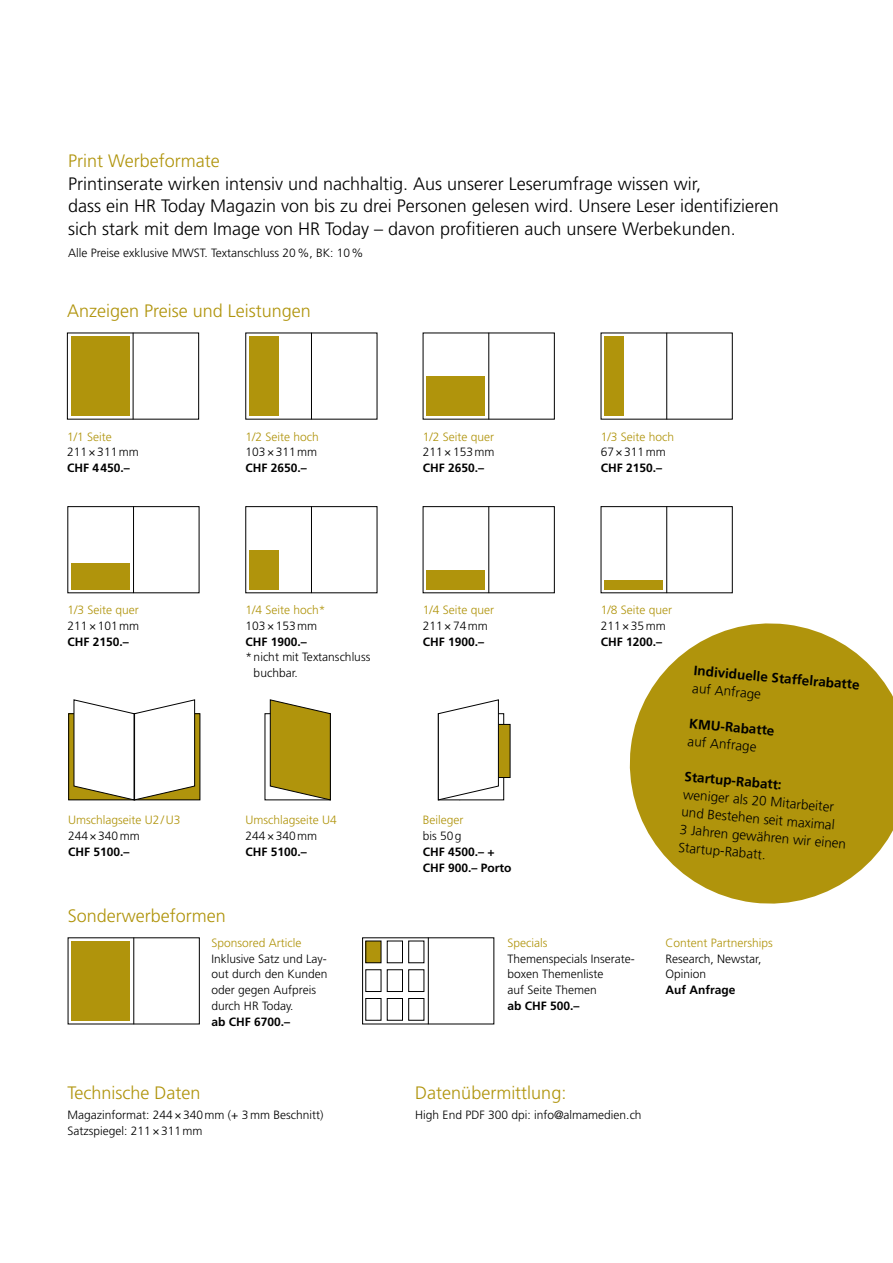
<style>
.page{position:relative;width:893px;height:1263px;background:#fff}
.page>*{position:absolute;margin:0;border:0;box-sizing:border-box;transform-origin:0 0}
.t1{font:300 18px/22.5px "Frutiger";color:#000}
.t2{font:300 18px "Frutiger";color:#b0940c}
.t3{font:300 13.5px/17.7px "Frutiger";color:#000}
.t4{font:700 13.5px "Frutiger";color:#000}
.t5{font:300 12px/15.8px "Frutiger";color:#000}
.t6{font:300 12px "Frutiger";color:#b0940c}
.t7{font:700 12px/15.8px "Frutiger";color:#000}
</style>
<div class="page">
<div style="left:67px;top:333px;width:132px;height:86px;border:1px solid #000"></div>
<hr style="left:133px;top:333px;width:1px;height:86px;background:#000">
<div style="left:71px;top:336px;width:59px;height:80px;background:#b0940c"></div>
<hr style="left:134px;top:937px;width:1px;height:87px;background:#000">
<div style="left:71px;top:941px;width:59px;height:80px;background:#b0940c"></div>
<div style="left:68px;top:506px;width:131px;height:87px;border:1px solid #000"></div>
<hr style="left:133px;top:506px;width:1px;height:87px;background:#000">
<div style="left:71px;top:563px;width:59px;height:27px;background:#b0940c"></div>
<div style="left:423px;top:506px;width:132px;height:87px;border:1px solid #000"></div>
<hr style="left:488px;top:506px;width:1px;height:87px;background:#000">
<div style="left:426px;top:570px;width:59px;height:20px;background:#b0940c"></div>
<div style="left:601px;top:506px;width:132px;height:87px;border:1px solid #000"></div>
<hr style="left:666px;top:506px;width:1px;height:87px;background:#000">
<div style="left:604px;top:580px;width:59px;height:10px;background:#b0940c"></div>
<hr style="left:311px;top:333px;width:1px;height:86px;background:#000">
<div style="left:249px;top:336px;width:29px;height:80px;background:#b0940c"></div>
<div style="left:245px;top:506px;width:132px;height:87px;border:1px solid #000"></div>
<hr style="left:311px;top:506px;width:1px;height:87px;background:#000">
<div style="left:249px;top:550px;width:29px;height:40px;background:#b0940c"></div>
<hr style="left:488px;top:333px;width:1px;height:86px;background:#000">
<div style="left:426px;top:376px;width:59px;height:40px;background:#b0940c"></div>
<hr style="left:666px;top:333px;width:1px;height:86px;background:#000">
<div style="left:604px;top:336px;width:20px;height:80px;background:#b0940c"></div>
<svg style="left:195px;top:715px;width:3px;height:83px"></svg>
<div style="left:69px;top:714px;width:65px;height:86px;background:#b0940c"></div>
<div style="left:68px;top:713px;width:66px;height:87px;border:1px solid #000"></div>
<svg style="left:73px;top:699px;width:122px;height:101px"></svg>
<svg style="left:269px;top:715px;width:1px;height:72px"></svg>
<svg style="left:270px;top:699px;width:61px;height:101px"></svg>
<div style="left:479px;top:724px;width:31px;height:53px;background:#b0940c"></div>
<div style="left:478px;top:724px;width:32px;height:54px;border:1px solid #000"></div>
<svg style="left:438px;top:699px;width:61px;height:101px"></svg>
<hr style="left:428px;top:937px;width:1px;height:87px;background:#000">
<div style="left:366px;top:941px;width:15px;height:22px;background:#b0940c"></div>
<div style="left:365px;top:941px;width:16px;height:22px;border:1px solid #000"></div>
<div style="left:387px;top:941px;width:16px;height:22px;border:1px solid #000"></div>
<div style="left:387px;top:969px;width:16px;height:23px;border:1px solid #000"></div>
<div style="left:387px;top:998px;width:16px;height:22px;border:1px solid #000"></div>
<div style="left:408px;top:941px;width:16px;height:22px;border:1px solid #000"></div>
<div style="left:408px;top:969px;width:16px;height:23px;border:1px solid #000"></div>
<div style="left:408px;top:998px;width:16px;height:22px;border:1px solid #000"></div>
<svg style="left:629px;top:623px;width:264px;height:281px;fill:#b0940c"></svg>
<p class="t2" style="left:68px;top:151px;width:153px">Print Werbeformate</p>
<p class="t1" style="left:68px;top:172px;width:712px">Printinserate wirken intensiv und nachhaltig. Aus unserer Leserumfrage wissen wir,<br>dass ein HR Today Magazin von bis zu drei Personen gelesen wird. Unsere Leser identifizieren sich stark mit dem Image von HR Today – davon profitieren auch unsere Werbekunden.</p>
<p class="t5" style="left:68px;top:245px;width:297px">Alle Preise exklusive MWST. Textanschluss 20%, BK: 10%</p>
<p class="t2" style="left:67px;top:300px;width:245px">Anzeigen Preise und Leistungen</p>
<p class="t6" style="left:67px;top:430px;width:46px">1/1 Seite</p>
<p class="t5" style="left:67px;top:444px;width:73px">211×311mm</p>
<p class="t7" style="left:67px;top:460px;width:64px">CHF 4450.–</p>
<p class="t6" style="left:245px;top:430px;width:75px">1/2 Seite hoch</p>
<p class="t5" style="left:245px;top:444px;width:73px">103×311mm</p>
<p class="t7" style="left:245px;top:460px;width:63px">CHF 2650.–</p>
<p class="t6" style="left:423px;top:430px;width:73px">1/2 Seite quer</p>
<p class="t5" style="left:423px;top:444px;width:73px">211×153mm</p>
<p class="t7" style="left:423px;top:460px;width:63px">CHF 2650.–</p>
<p class="t6" style="left:601px;top:430px;width:75px">1/3 Seite hoch</p>
<p class="t5" style="left:601px;top:444px;width:67px">67×311mm</p>
<p class="t7" style="left:601px;top:460px;width:63px">CHF 2150.–</p>
<p class="t6" style="left:68px;top:603px;width:73px">1/3 Seite quer</p>
<p class="t5" style="left:68px;top:618px;width:73px">211×101mm</p>
<p class="t7" style="left:68px;top:633px;width:63px">CHF 2150.–</p>
<p class="t6" style="left:245px;top:603px;width:82px">1/4 Seite hoch*</p>
<p class="t5" style="left:245px;top:618px;width:73px">103×153mm</p>
<p class="t7" style="left:245px;top:633px;width:63px">CHF 1900.–</p>
<p class="t5" style="left:254px;top:649px;width:118px;text-indent:-8px">* nicht mit Textanschluss buchbar.</p>
<p class="t6" style="left:68px;top:813px;width:114px">Umschlagseite U2/U3</p>
<p class="t5" style="left:68px;top:828px;width:73px">244×340mm</p>
<p class="t7" style="left:68px;top:844px;width:63px">CHF 5100.–</p>
<p class="t2" style="left:68px;top:906px;width:160px">Sonderwerbeformen</p>
<p class="t6" style="left:245px;top:813px;width:93px">Umschlagseite U4</p>
<p class="t5" style="left:245px;top:828px;width:73px">244×340mm</p>
<p class="t7" style="left:245px;top:844px;width:63px">CHF 5100.–</p>
<p class="t6" style="left:212px;top:936px;width:91px">Sponsored Article</p>
<p class="t5" style="left:212px;top:951px;width:117px">Inklusive Satz und Lay&shy;out durch den Kunden oder gegen Aufpreis durch HR Today.</p>
<p class="t7" style="left:212px;top:1013px;width:80px">ab CHF 6700.–</p>
<p class="t2" style="left:68px;top:1083px;width:135px">Technische Daten</p>
<p class="t5" style="left:68px;top:1107px;width:257px">Magazinformat: 244×340mm (+ 3mm Beschnitt)</p>
<p class="t5" style="left:68px;top:1123px;width:137px">Satzspiegel: 211×311mm</p>
<p class="t6" style="left:423px;top:603px;width:73px">1/4 Seite quer</p>
<p class="t5" style="left:423px;top:618px;width:67px">211×74mm</p>
<p class="t7" style="left:423px;top:633px;width:63px">CHF 1900.–</p>
<p class="t6" style="left:423px;top:813px;width:42px">Beileger</p>
<p class="t5" style="left:423px;top:828px;width:40px">bis 50g</p>
<p class="t7" style="left:423px;top:844px;width:90px">CHF 4500.– +<br>CHF 900.– Porto</p>
<p class="t6" style="left:601px;top:603px;width:73px">1/8 Seite quer</p>
<p class="t5" style="left:601px;top:618px;width:67px">211×35mm</p>
<p class="t7" style="left:601px;top:633px;width:63px">CHF 1200.–</p>
<p class="t4" style="left:695px;top:662px;width:168px;rotate:5deg">Individuelle Staffelrabatte</p>
<p class="t3" style="left:693px;top:679px;width:71px;rotate:5deg">auf Anfrage</p>
<p class="t4" style="left:690px;top:715px;width:87px;rotate:5deg">KMU-Rabatte</p>
<p class="t3" style="left:688px;top:732px;width:71px;rotate:5deg">auf Anfrage</p>
<p class="t4" style="left:685px;top:768px;width:99px;rotate:5deg">Startup-Rabatt:</p>
<p class="t3" style="left:684px;top:785px;width:168px;rotate:5deg">weniger als 20 Mitarbeiter und Bestehen seit maximal<br>3 Jahren gewähren wir einen<br>Startup-Rabatt.</p>
<p class="t6" style="left:507px;top:936px;width:41px">Specials</p>
<p class="t5" style="left:507px;top:951px;width:128px">Themenspecials Inserate&shy;boxen Themenliste<br>auf Seite Themen</p>
<p class="t7" style="left:507px;top:998px;width:74px">ab CHF 500.–</p>
<p class="t6" style="left:665px;top:936px;width:109px">Content Partnerships</p>
<p class="t5" style="left:665px;top:951px;width:98px">Research, Newstar,<br>Opinion</p>
<p class="t7" style="left:665px;top:982px;width:72px">Auf Anfrage</p>
<p class="t2" style="left:415px;top:1083px;width:153px">Datenübermittlung:</p>
<p class="t5" style="left:415px;top:1107px;width:228px">High End PDF 300 dpi: info@almamedien.ch</p>
</div>
